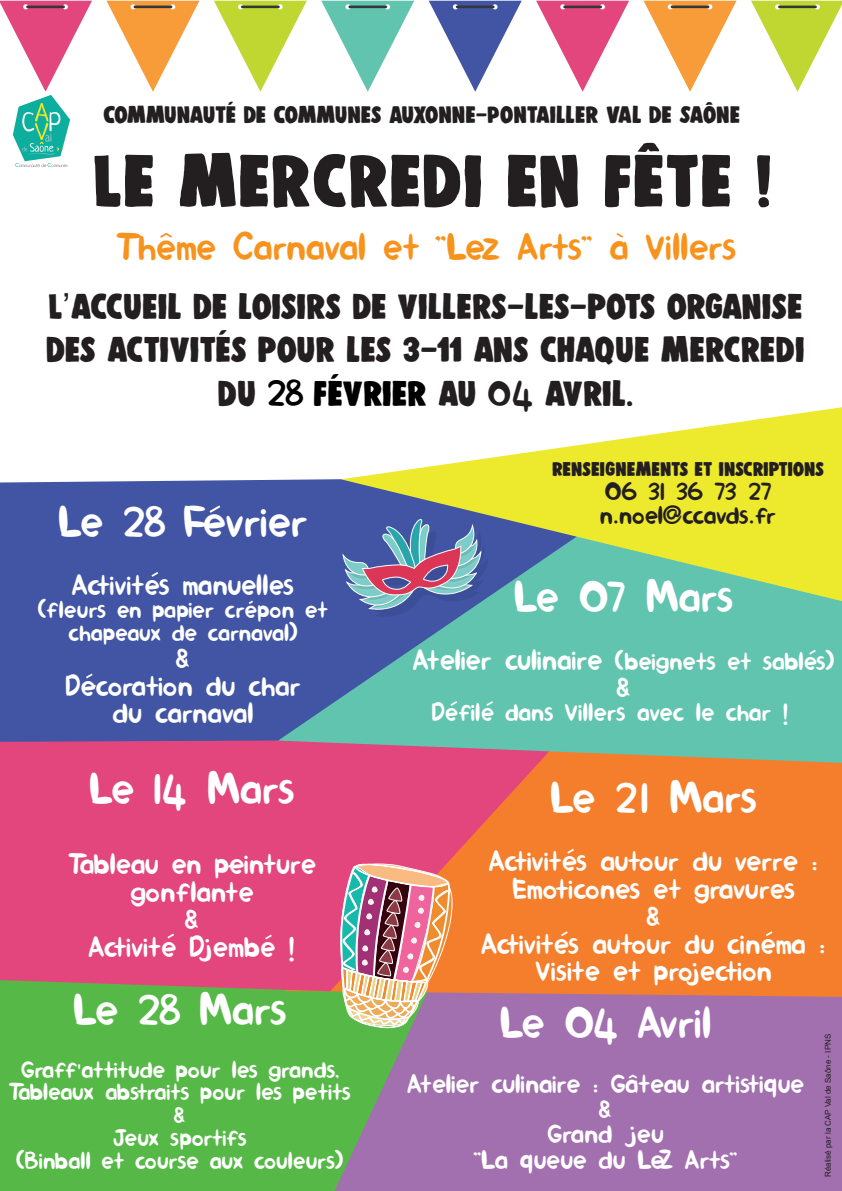
<style>
.page{position:relative;width:842px;height:1191px;background:#fff}
.page>*{position:absolute;margin:0;border:0;box-sizing:border-box;transform-origin:0 0}
.t1{font:75px "DK Display Patrol";color:#231f20}
.t2{font:36px/43.2px "DK Display Patrol";letter-spacing:-.02em;color:#231f20;text-align:center}
.t3{font:35px "ALIN KID";letter-spacing:-.015em;color:#fff}
.t4{font:30px "ALIN KID";letter-spacing:-.005em;color:#f7931d}
.t5{font:24px "DK Display Patrol";letter-spacing:-.02em;color:#231f20}
.t6{font:23px/27.6px "ALIN KID";letter-spacing:-.015em;color:#fff;text-align:center}
.t7{font:21px/25.2px "ALIN KID";letter-spacing:-.01em;color:#fff;text-align:center}
.t8{font:20px "ALIN KID";color:#fff}
.t9{font:20px "DK Display Patrol";color:#231f20}
.t10{font:20px/24px "ALIN KID";letter-spacing:-.02em;color:#231f20}
.t11{font:19px/22.8px "ALIN KID";letter-spacing:-.005em;color:#fff;text-align:center}
.t12{font:8px "Arial";color:#231f20}
.s1{font-family:"Arial"}
.s2{font-family:"ALIN KID";font-size:30px;color:#000001}
.s3{color:#000001}
.s4{font-family:"ALIN KID";font-size:28px}
.s5{font-family:"ALIN KID";font-size:30px}
.s6{font-size:23px}
</style>
<div class="page">
<div style="left:0;top:991px;width:324px;height:200px;background:#56b947"></div>
<div style="left:324px;top:996px;width:518px;height:195px;background:#a26faf"></div>
<div style="left:285px;top:767px;width:557px;height:229px;background:#f47e2c"></div>
<svg style="left:0;top:742px;width:555px;height:249px;background:#e2506e"></svg>
<div style="left:0;top:479px;width:278px;height:263px;background:#4155a4"></div>
<svg style="left:278px;top:479px;width:564px;height:288px;background:#66a4a5"></svg>
<svg style="left:0;top:1px;width:92px;height:90px"></svg>
<hr style="left:26px;top:6px;width:39px;height:2px;background:#333739">
<svg style="left:106px;top:1px;width:93px;height:91px"></svg>
<hr style="left:134px;top:6px;width:38px;height:2px;background:#333739">
<svg style="left:214px;top:1px;width:93px;height:91px"></svg>
<hr style="left:241px;top:6px;width:39px;height:2px;background:#333739">
<svg style="left:321px;top:1px;width:93px;height:91px"></svg>
<hr style="left:348px;top:6px;width:39px;height:2px;background:#333739">
<svg style="left:429px;top:1px;width:93px;height:91px"></svg>
<hr style="left:456px;top:6px;width:39px;height:2px;background:#333739">
<svg style="left:536px;top:1px;width:93px;height:91px"></svg>
<hr style="left:563px;top:6px;width:39px;height:2px;background:#333739">
<svg style="left:643px;top:1px;width:93px;height:91px"></svg>
<hr style="left:671px;top:6px;width:38px;height:2px;background:#333739">
<svg style="left:751px;top:1px;width:91px;height:91px"></svg>
<hr style="left:778px;top:6px;width:39px;height:2px;background:#333739">
<img style="left:12px;top:95px;width:59px;height:72px">
<svg style="left:341px;top:407px;width:501px;height:194px;fill:#ede92c"></svg>
<svg style="left:151px;top:572px;width:7px;height:5px"></svg>
<svg style="left:249px;top:600px;width:4px;height:4px"></svg>
<svg style="left:210px;top:505px;width:10px;height:8px"></svg>
<svg style="left:89px;top:684px;width:7px;height:5px"></svg>
<svg style="left:228px;top:862px;width:7px;height:5px"></svg>
<svg style="left:167px;top:933px;width:7px;height:5px"></svg>
<svg style="left:265px;top:934px;width:7px;height:5px"></svg>
<svg style="left:567px;top:848px;width:7px;height:5px"></svg>
<svg style="left:160px;top:233px;width:12px;height:5px"></svg>
<svg style="left:766px;top:931px;width:6px;height:5px"></svg>
<svg style="left:86px;top:673px;width:7px;height:5px"></svg>
<svg style="left:450px;top:701px;width:7px;height:5px"></svg>
<svg style="left:486px;top:701px;width:7px;height:5px"></svg>
<svg style="left:809px;top:649px;width:7px;height:5px"></svg>
<svg style="left:561px;top:931px;width:7px;height:5px"></svg>
<svg style="left:628px;top:1074px;width:9px;height:4px"></svg>
<svg style="left:616px;top:233px;width:7px;height:5px"></svg>
<svg style="left:342px;top:518px;width:147px;height:99px;background:#6b75a5"></svg>
<svg style="left:336px;top:862px;width:128px;height:329px;background:#aa8b8c"></svg>
<p class="t5" style="left:103px;top:101px;width:638px">COMMUNAUTÉ DE COMMUNES AUXONNE-PONTAILLER VAL DE SAÔNE</p>
<h1 class="t1" style="left:92px;top:138px;width:681px">LE MERCREDI EN FÊTE !</h1>
<h3 class="t4" style="left:116px;top:228px;width:622px">Theme Carnaval et "Lez Arts" a Villers</h3>
<h2 class="t2" style="left:46px;top:285px;width:761px">L<span class="s1">’</span>ACCUEIL DE LOISIRS DE VILLERS-LES-POTS ORGANISE<br>DES ACTIVITÉS POUR LES 3-11 ANS CHAQUE MERCREDI<br>DU <span class="s2">28</span> <span class="s3">FÉVRIER</span> AU <span class="s4">0</span><span class="s5">4</span> AVRIL.</h2>
<h3 class="t3" style="left:58px;top:500px;width:251px">Le 28 Fevrier</h3>
<p class="t6" style="left:72px;top:571px;width:223px">Activites manuelles</p>
<p class="t11" style="left:38px;top:598px;width:291px">(fleurs en papier crepon et chapeaux de carnaval)</p>
<p class="t6" style="left:65px;top:644px;width:237px">&amp;<br>Decoration du char du carnaval</p>
<h3 class="t3" style="left:89px;top:767px;width:207px">Le 14 Mars</h3>
<p class="t6" style="left:68px;top:850px;width:249px">Tableau en peinture gonflante<br>&amp;<br>Activite Djembe !</p>
<h3 class="t3" style="left:73px;top:987px;width:215px">Le 28 Mars</h3>
<p class="t11" style="left:9px;top:1058px;width:344px">Graff<span class="s1">'</span>attitude pour les grands,<br>Tableaux abstraits pour les petits &amp;<br>Jeux sportifs<br>(Binball et course aux couleurs)</p>
<p class="t9" style="left:552px;top:458px;width:273px">RENSEIGNEMENTS ET INSCRIPTIONS</p>
<p class="t10" style="left:600px;top:480px;width:177px">06 31 36 73 27 n.noel@ccavds.fr</p>
<h3 class="t3" style="left:514px;top:574px;width:221px">Le 07 Mars</h3>
<p class="t8" style="left:413px;top:648px;width:423px"><span class="s6">Atelier culinaire</span> (beignets et sables)</p>
<p class="t6" style="left:616px;top:673px;width:16px">&amp;</p>
<p class="t8" style="left:431px;top:699px;width:359px">Defile dans Villers avec le char !</p>
<h3 class="t3" style="left:550px;top:775px;width:208px">Le 21 Mars</h3>
<p class="t6" style="left:481px;top:847px;width:346px">Activites autour du verre :<br>Emoticones et gravures<br>&amp;<br>Activites autour du cinema :<br>Visite et projection</p>
<h3 class="t3" style="left:500px;top:1000px;width:213px">Le 04 Avril</h3>
<p class="t7" style="left:407px;top:1071px;width:398px">Atelier culinaire : Gateau artistique &amp;<br>Grand jeu<br>"La queue du LeZ Arts"</p>
<p class="t12" style="left:823px;top:1177px;width:144px;rotate:-90deg">Réalisé par la CAP Val de Saône - IPNS</p>
</div>
